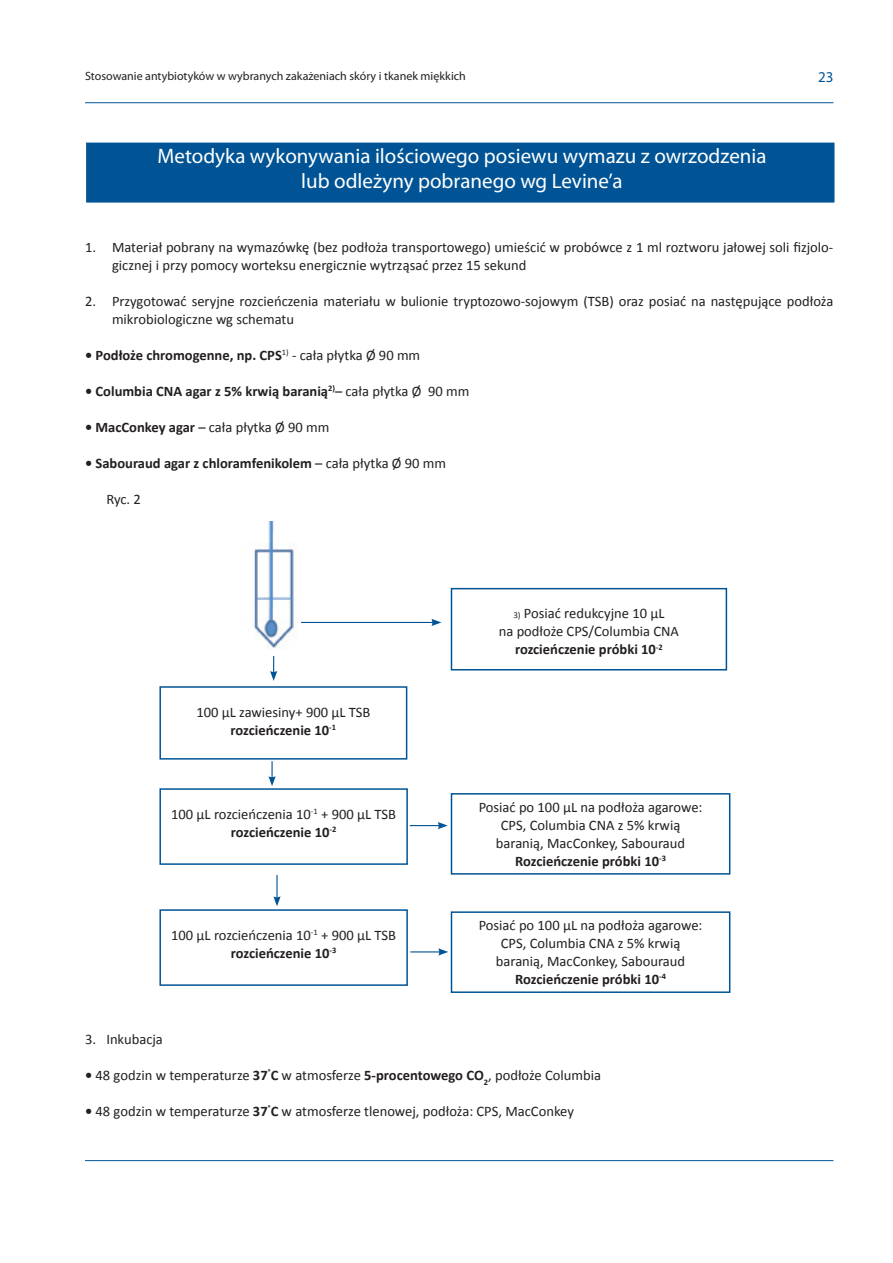
<style>
.page{position:relative;width:893px;height:1263px;background:#fff}
.page>*{position:absolute;margin:0;border:0;box-sizing:border-box;transform-origin:0 0}
.t1{font:21px/25.2px "Myriad Pro";color:#fff;text-align:center}
.t2{font:15px "Myriad Pro";color:#005495}
.t3{font:14.55px/18px "Calibri";color:#231f20;text-align:center}
.t4{font:700 14.55px "Calibri";color:#231f20}
.t5{font:12px "Myriad Pro";color:#231f20}
.s1{font-weight:400}
.s2{font-weight:700}
.s3{font-size:9px}
</style>
<div class="page">
<hr style="left:85px;top:1160px;width:748px;height:1px;background:#005495">
<hr style="left:85px;top:102px;width:748px;height:1px;background:#005495">
<div style="left:86px;top:143px;width:748px;height:60px;background:#005495"></div>
<div style="left:451px;top:588px;width:276px;height:82px;border:2px solid #005495"></div>
<div style="left:451px;top:793px;width:279px;height:82px;border:2px solid #005495"></div>
<div style="left:451px;top:911px;width:279px;height:82px;border:2px solid #005495"></div>
<div style="left:159px;top:686px;width:248px;height:74px;border:2px solid #005495"></div>
<div style="left:159px;top:788px;width:249px;height:77px;border:2px solid #005495"></div>
<div style="left:159px;top:909px;width:249px;height:77px;border:2px solid #005495"></div>
<hr style="left:301px;top:622px;width:133px;height:1px;background:#005495">
<svg style="left:431px;top:619px;width:10px;height:7px"></svg>
<svg style="left:270px;top:656px;width:7px;height:25px"></svg>
<svg style="left:268px;top:761px;width:8px;height:25px"></svg>
<hr style="left:276px;top:875px;width:2px;height:24px;background:#005495">
<svg style="left:273px;top:896px;width:8px;height:10px"></svg>
<hr style="left:410px;top:825px;width:30px;height:1px;background:#005495">
<svg style="left:438px;top:822px;width:10px;height:7px"></svg>
<hr style="left:410px;top:951px;width:31px;height:1px;background:#005495">
<svg style="left:438px;top:948px;width:10px;height:7px"></svg>
<img style="left:254px;top:521px;width:40px;height:127px">
<p class="t5" style="left:85px;top:68px;width:382px">Stosowanie antybiotyków w wybranych zakażeniach skóry i tkanek miękkich</p>
<p class="t2" style="left:818px;top:68px;width:17px">23</p>
<h1 class="t1" style="left:157px;top:143px;width:611px">Metodyka wykonywania ilościowego posiewu wymazu z owrzodzenia lub odleżyny pobranego wg Levine’a</h1>
<p class="t3" style="left:112px;top:237px;width:723px;text-align:left;text-indent:-27px">1. Materiał pobrany na wymazówkę (bez podłoża transportowego) umieścić w probówce z 1 ml roztworu jałowej soli fizjolo&shy;gicznej i przy pomocy worteksu energicznie wytrząsać przez 15 sekund</p>
<p class="t3" style="left:112px;top:291px;width:723px;text-align:left;text-indent:-27px">2. Przygotować seryjne rozcieńczenia materiału w bulionie tryptozowo-sojowym (TSB) oraz posiać na następujące podłoża mikrobiologiczne wg schematu</p>
<p class="t4" style="left:85px;top:346px;width:337px">• Podłoże chromogenne, np. CPS<sup>1)</sup> <span class="s1">- cała płytka Ø 90 mm</span></p>
<p class="t4" style="left:85px;top:382px;width:386px">• Columbia CNA agar z 5% krwią baranią<sup>2)</sup><span class="s1">– cała płytka Ø 90 mm</span></p>
<p class="t3" style="left:85px;top:417px;width:246px"><span class="s2">• MacConkey agar</span> – cała płytka Ø 90 mm</p>
<p class="t4" style="left:85px;top:454px;width:363px">• Sabouraud agar z chloramfenikolem <span class="s1">– cała płytka Ø 90 mm</span></p>
<p class="t3" style="left:106px;top:489px;width:36px">Ryc. 2</p>
<p class="t3" style="left:196px;top:702px;width:176px">100 μL zawiesiny+ 900 μL TSB <span class="s2">rozcieńczenie 10</span><sup>-1</sup></p>
<p class="t3" style="left:171px;top:804px;width:226px">100 μL rozcieńczenia 10<sup>-1</sup> + 900 μL TSB <span class="s2">rozcieńczenie 10</span><sup>-2</sup></p>
<p class="t3" style="left:171px;top:925px;width:226px">100 μL rozcieńczenia 10<sup>-1</sup> + 900 μL TSB <span class="s2">rozcieńczenie 10</span><sup>-3</sup></p>
<p class="t3" style="left:499px;top:604px;width:182px"><span class="s3">3)</span> Posiać redukcyjne 10 μL<br>na podłoże CPS/Columbia CNA <span class="s2">rozcieńczenie próbki 10</span><sup>-2</sup></p>
<p class="t3" style="left:479px;top:797px;width:225px">Posiać po 100 μL na podłoża agarowe:<br>CPS, Columbia CNA z 5% krwią baranią, MacConkey, Sabouraud<br><span class="s2">Rozcieńczenie próbki 10</span><sup>-3</sup></p>
<p class="t3" style="left:479px;top:915px;width:225px">Posiać po 100 μL na podłoża agarowe:<br>CPS, Columbia CNA z 5% krwią baranią, MacConkey, Sabouraud<br><span class="s2">Rozcieńczenie próbki 10</span><sup>-4</sup></p>
<p class="t3" style="left:85px;top:1029px;width:79px">3. Inkubacja</p>
<p class="t3" style="left:85px;top:1065px;width:517px"><span class="s2">•</span> 48 godzin w temperaturze <span class="s2">37</span><sup>°</sup><span class="s2">C</span> w atmosferze <span class="s2">5-procentowego CO</span><sub>2</sub>, podłoże Columbia</p>
<p class="t3" style="left:85px;top:1101px;width:490px"><span class="s2">•</span> 48 godzin w temperaturze <span class="s2">37</span><sup>°</sup><span class="s2">C</span> w atmosferze tlenowej, podłoża: CPS, MacConkey</p>
</div>
